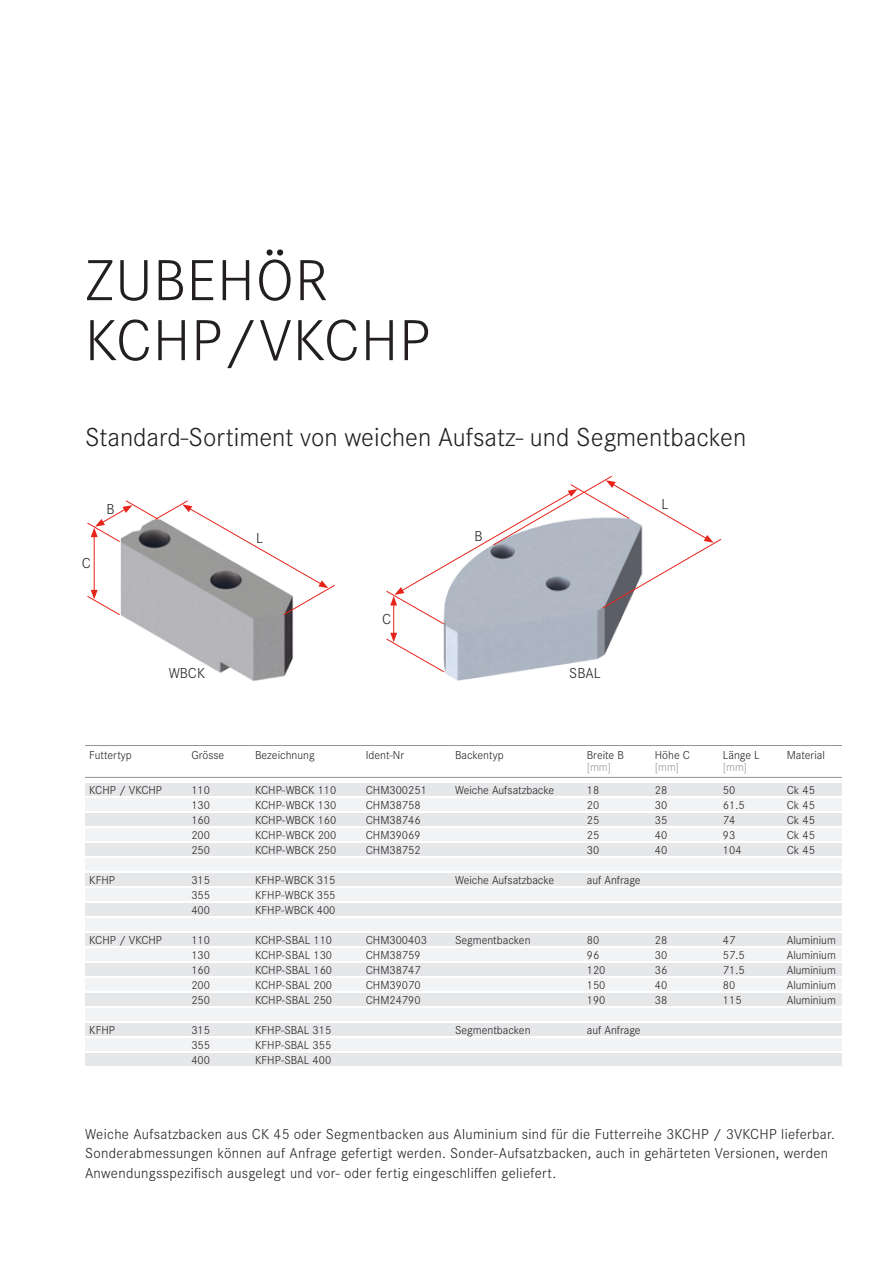
<style>
.page{position:relative;width:893px;height:1263px;background:#fff}
.page>*{position:absolute;margin:0;border:0;box-sizing:border-box;transform-origin:0 0}
.t1{font:300 60px/60px "Corporate S";letter-spacing:.02em;color:#231f20}
.t2{font:300 27px "Corporate S";color:#231f20}
.t3{font:300 15px/19.5px "Corporate S";letter-spacing:.02em;color:#231f20}
.t4{font:300 12px "Corporate S";color:#231f20}
.t5{font:300 12px "Corporate S";color:#939598}
</style>
<div class="page">
<div style="left:85px;top:843px;width:757px;height:13px;background:#e6e7e9"></div>
<div style="left:85px;top:873px;width:757px;height:13px;background:#e6e7e9"></div>
<div style="left:85px;top:903px;width:757px;height:13px;background:#e6e7e9"></div>
<div style="left:85px;top:933px;width:757px;height:13px;background:#e6e7e9"></div>
<div style="left:85px;top:963px;width:757px;height:13px;background:#e6e7e9"></div>
<div style="left:85px;top:993px;width:757px;height:13px;background:#e6e7e9"></div>
<div style="left:85px;top:1023px;width:757px;height:13px;background:#e6e7e9"></div>
<div style="left:85px;top:1053px;width:757px;height:13px;background:#e6e7e9"></div>
<div style="left:85px;top:828px;width:757px;height:13px;background:#f2f3f4"></div>
<div style="left:85px;top:858px;width:757px;height:13px;background:#f2f3f4"></div>
<div style="left:85px;top:888px;width:757px;height:13px;background:#f2f3f4"></div>
<div style="left:85px;top:918px;width:757px;height:13px;background:#f2f3f4"></div>
<div style="left:85px;top:948px;width:757px;height:13px;background:#f2f3f4"></div>
<div style="left:85px;top:978px;width:757px;height:13px;background:#f2f3f4"></div>
<div style="left:85px;top:1008px;width:757px;height:13px;background:#f2f3f4"></div>
<div style="left:85px;top:1038px;width:757px;height:13px;background:#f2f3f4"></div>
<div style="left:85px;top:813px;width:757px;height:13px;background:#e6e7e9"></div>
<div style="left:85px;top:798px;width:757px;height:13px;background:#f2f3f4"></div>
<div style="left:85px;top:783px;width:757px;height:13px;background:#e6e7e9"></div>
<hr style="left:85px;top:745px;width:757px;height:1px;background:#939598">
<hr style="left:85px;top:777px;width:757px;height:1px;background:#939598">
<img style="left:122px;top:616px;width:171px;height:65px">
<svg style="left:87px;top:500px;width:248px;height:116px"></svg>
<img style="left:443px;top:625px;width:176px;height:56px">
<hr style="left:393px;top:603px;width:1px;height:32px;background:#e72419">
<svg style="left:386px;top:633px;width:59px;height:40px"></svg>
<svg style="left:386px;top:475px;width:336px;height:150px"></svg>
<h1 class="t1" style="left:85px;top:251px;width:346px">ZUBEHÖR<br>KCHP/VKCHP</h1>
<h2 class="t2" style="left:85px;top:421px;width:663px">Standard-Sortiment von weichen Aufsatz- und Segmentbacken</h2>
<p class="t3" style="left:82px;top:553px;width:11px">C</p>
<p class="t3" style="left:107px;top:499px;width:10px">B</p>
<p class="t3" style="left:169px;top:663px;width:38px">WBCK</p>
<p class="t3" style="left:256px;top:528px;width:8px">L</p>
<p class="t3" style="left:382px;top:609px;width:11px">C</p>
<p class="t3" style="left:475px;top:526px;width:10px">B</p>
<p class="t3" style="left:661px;top:494px;width:8px">L</p>
<p class="t3" style="left:569px;top:663px;width:33px">SBAL</p>
<p class="t4" style="left:89px;top:749px;width:44px">Futtertyp</p>
<p class="t4" style="left:191px;top:749px;width:34px">Grösse</p>
<p class="t4" style="left:255px;top:749px;width:61px">Bezeichnung</p>
<p class="t4" style="left:366px;top:749px;width:40px">Ident-Nr</p>
<p class="t4" style="left:455px;top:749px;width:50px">Backentyp</p>
<p class="t4" style="left:587px;top:749px;width:38px">Breite B</p>
<p class="t4" style="left:655px;top:749px;width:37px">Höhe C</p>
<p class="t4" style="left:723px;top:749px;width:38px">Länge L</p>
<p class="t4" style="left:787px;top:749px;width:40px">Material</p>
<p class="t5" style="left:587px;top:761px;width:26px">[mm]</p>
<p class="t5" style="left:655px;top:761px;width:26px">[mm]</p>
<p class="t5" style="left:723px;top:761px;width:26px">[mm]</p>
<p class="t4" style="left:89px;top:783px;width:74px">KCHP / VKCHP</p>
<p class="t4" style="left:191px;top:783px;width:20px">110</p>
<p class="t4" style="left:255px;top:783px;width:83px">KCHP-WBCK 110</p>
<p class="t4" style="left:366px;top:783px;width:63px">CHM300251</p>
<p class="t4" style="left:455px;top:783px;width:101px">Weiche Aufsatzbacke</p>
<p class="t4" style="left:587px;top:783px;width:14px">18</p>
<p class="t4" style="left:655px;top:783px;width:14px">28</p>
<p class="t4" style="left:723px;top:783px;width:14px">50</p>
<p class="t4" style="left:787px;top:783px;width:30px">Ck 45</p>
<p class="t4" style="left:191px;top:798px;width:20px">130</p>
<p class="t4" style="left:255px;top:798px;width:83px">KCHP-WBCK 130</p>
<p class="t4" style="left:366px;top:798px;width:56px">CHM38758</p>
<p class="t4" style="left:587px;top:798px;width:14px">20</p>
<p class="t4" style="left:655px;top:798px;width:14px">30</p>
<p class="t4" style="left:723px;top:798px;width:23px">61.5</p>
<p class="t4" style="left:787px;top:798px;width:30px">Ck 45</p>
<p class="t4" style="left:191px;top:813px;width:20px">160</p>
<p class="t4" style="left:255px;top:813px;width:83px">KCHP-WBCK 160</p>
<p class="t4" style="left:366px;top:813px;width:56px">CHM38746</p>
<p class="t4" style="left:587px;top:813px;width:14px">25</p>
<p class="t4" style="left:655px;top:813px;width:14px">35</p>
<p class="t4" style="left:723px;top:813px;width:14px">74</p>
<p class="t4" style="left:787px;top:813px;width:30px">Ck 45</p>
<p class="t4" style="left:191px;top:828px;width:20px">200</p>
<p class="t4" style="left:255px;top:828px;width:83px">KCHP-WBCK 200</p>
<p class="t4" style="left:366px;top:828px;width:56px">CHM39069</p>
<p class="t4" style="left:587px;top:828px;width:14px">25</p>
<p class="t4" style="left:655px;top:828px;width:14px">40</p>
<p class="t4" style="left:723px;top:828px;width:14px">93</p>
<p class="t4" style="left:787px;top:828px;width:30px">Ck 45</p>
<p class="t4" style="left:191px;top:843px;width:20px">250</p>
<p class="t4" style="left:255px;top:843px;width:83px">KCHP-WBCK 250</p>
<p class="t4" style="left:366px;top:843px;width:56px">CHM38752</p>
<p class="t4" style="left:587px;top:843px;width:14px">30</p>
<p class="t4" style="left:655px;top:843px;width:14px">40</p>
<p class="t4" style="left:723px;top:843px;width:20px">104</p>
<p class="t4" style="left:787px;top:843px;width:30px">Ck 45</p>
<p class="t4" style="left:89px;top:873px;width:27px">KFHP</p>
<p class="t4" style="left:191px;top:873px;width:20px">315</p>
<p class="t4" style="left:255px;top:873px;width:82px">KFHP-WBCK 315</p>
<p class="t4" style="left:455px;top:873px;width:101px">Weiche Aufsatzbacke</p>
<p class="t4" style="left:587px;top:873px;width:55px">auf Anfrage</p>
<p class="t4" style="left:191px;top:888px;width:20px">355</p>
<p class="t4" style="left:255px;top:888px;width:82px">KFHP-WBCK 355</p>
<p class="t4" style="left:191px;top:903px;width:20px">400</p>
<p class="t4" style="left:255px;top:903px;width:82px">KFHP-WBCK 400</p>
<p class="t4" style="left:89px;top:933px;width:74px">KCHP / VKCHP</p>
<p class="t4" style="left:191px;top:933px;width:20px">110</p>
<p class="t4" style="left:255px;top:933px;width:79px">KCHP-SBAL 110</p>
<p class="t4" style="left:366px;top:933px;width:63px">CHM300403</p>
<p class="t4" style="left:455px;top:933px;width:77px">Segmentbacken</p>
<p class="t4" style="left:587px;top:933px;width:14px">80</p>
<p class="t4" style="left:655px;top:933px;width:14px">28</p>
<p class="t4" style="left:723px;top:933px;width:14px">47</p>
<p class="t4" style="left:787px;top:933px;width:51px">Aluminium</p>
<p class="t4" style="left:191px;top:948px;width:20px">130</p>
<p class="t4" style="left:255px;top:948px;width:79px">KCHP-SBAL 130</p>
<p class="t4" style="left:366px;top:948px;width:56px">CHM38759</p>
<p class="t4" style="left:587px;top:948px;width:14px">96</p>
<p class="t4" style="left:655px;top:948px;width:14px">30</p>
<p class="t4" style="left:723px;top:948px;width:23px">57.5</p>
<p class="t4" style="left:787px;top:948px;width:51px">Aluminium</p>
<p class="t4" style="left:191px;top:963px;width:20px">160</p>
<p class="t4" style="left:255px;top:963px;width:79px">KCHP-SBAL 160</p>
<p class="t4" style="left:366px;top:963px;width:56px">CHM38747</p>
<p class="t4" style="left:587px;top:963px;width:20px">120</p>
<p class="t4" style="left:655px;top:963px;width:14px">36</p>
<p class="t4" style="left:723px;top:963px;width:23px">71.5</p>
<p class="t4" style="left:787px;top:963px;width:51px">Aluminium</p>
<p class="t4" style="left:191px;top:978px;width:20px">200</p>
<p class="t4" style="left:255px;top:978px;width:79px">KCHP-SBAL 200</p>
<p class="t4" style="left:366px;top:978px;width:56px">CHM39070</p>
<p class="t4" style="left:587px;top:978px;width:20px">150</p>
<p class="t4" style="left:655px;top:978px;width:14px">40</p>
<p class="t4" style="left:723px;top:978px;width:14px">80</p>
<p class="t4" style="left:787px;top:978px;width:51px">Aluminium</p>
<p class="t4" style="left:191px;top:993px;width:20px">250</p>
<p class="t4" style="left:255px;top:993px;width:79px">KCHP-SBAL 250</p>
<p class="t4" style="left:366px;top:993px;width:56px">CHM24790</p>
<p class="t4" style="left:587px;top:993px;width:20px">190</p>
<p class="t4" style="left:655px;top:993px;width:14px">38</p>
<p class="t4" style="left:723px;top:993px;width:20px">115</p>
<p class="t4" style="left:787px;top:993px;width:51px">Aluminium</p>
<p class="t4" style="left:89px;top:1023px;width:27px">KFHP</p>
<p class="t4" style="left:191px;top:1023px;width:20px">315</p>
<p class="t4" style="left:255px;top:1023px;width:78px">KFHP-SBAL 315</p>
<p class="t4" style="left:455px;top:1023px;width:77px">Segmentbacken</p>
<p class="t4" style="left:587px;top:1023px;width:55px">auf Anfrage</p>
<p class="t4" style="left:191px;top:1038px;width:20px">355</p>
<p class="t4" style="left:255px;top:1038px;width:78px">KFHP-SBAL 355</p>
<p class="t4" style="left:191px;top:1053px;width:20px">400</p>
<p class="t4" style="left:255px;top:1053px;width:78px">KFHP-SBAL 400</p>
<p class="t3" style="left:85px;top:1124px;width:751px">Weiche Aufsatzbacken aus CK 45 oder Segmentbacken aus Aluminium sind für die Futterreihe 3KCHP / 3VKCHP lieferbar.<br>Sonderabmessungen können auf Anfrage gefertigt werden. Sonder-Aufsatzbacken, auch in gehärteten Versionen, werden<br>Anwendungsspezifisch ausgelegt und vor- oder fertig eingeschliffen geliefert.</p>
</div>
